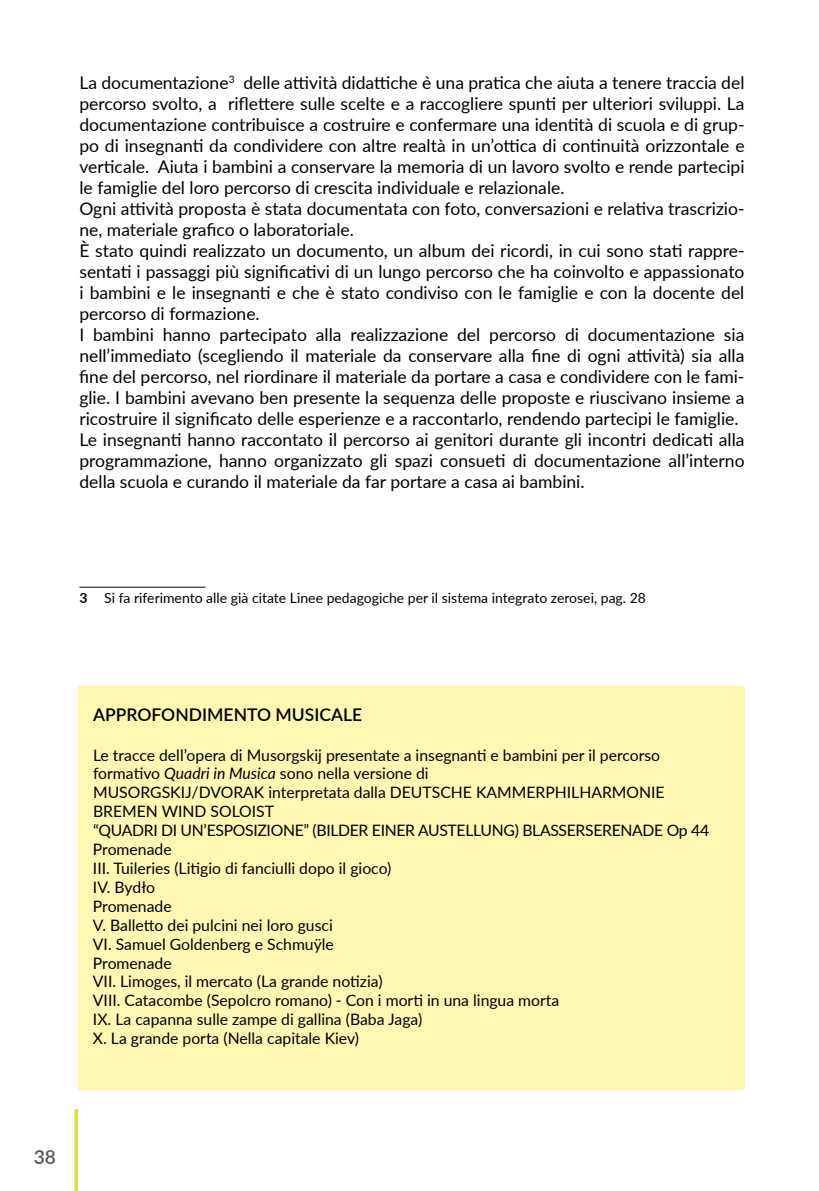
<style>
.page{position:relative;width:819px;height:1191px;background:#fff}
.page>*{position:absolute;margin:0;border:0;box-sizing:border-box;transform-origin:0 0}
.t1{font:600 19.25px "Lato";color:#575756}
.t2{font:17.5px/21px "Lato";color:#000}
.t3{font:600 17.5px "Lato";color:#000}
.t4{font:15.75px/18.9px "Lato";color:#000}
.t5{font:14px "Lato";color:#000}
.s1{font-weight:700}
.s2{font-style:italic}
</style>
<div class="page">
<svg style="left:74px;top:1109px;width:4px;height:82px"></svg>
<hr style="left:79px;top:587px;width:126px;height:1px;background:#000">
<div style="left:78px;top:686px;width:666px;height:403px;background:#fff7b2"></div>
<p class="t2" style="left:79px;top:71px;width:666px">La documentazione<sup>3</sup> delle attività didattiche èuna pratica che aiuta a tenere traccia del percorso svolto, a riflettere sulle scelte e a raccogliere spunti per ulteriori sviluppi. La documentazione contribuisce a costruire e confermare una identità di scuola e di grup&shy;po di insegnanti da condividere con altre realtà in un’ottica di continuità orizzontale e verticale. Aiuta i bambini a conservare la memoria di un lavoro svolto e rende partecipi le famiglie del loro percorso di crescita individuale e relazionale.<br>Ogni attività proposta è stata documentata con foto, conversazioni e relativa trascrizio&shy;ne, materiale grafico o laboratoriale.<br>È stato quindi realizzato un documento, un album dei ricordi, in cui sono stati rappre&shy;sentati i passaggi più significativi di un lungo percorso che ha coinvolto e appassionato i bambini e le insegnanti e che è stato condiviso con le famiglie e con la docente del percorso di formazione.<br>I bambini hanno partecipato alla realizzazione del percorso di documentazione sia nell’immediato (scegliendo il materiale da conservare alla fine di ogni attività) sia alla fine del percorso, nel riordinare il materiale da portare a casa e condividere con le fami&shy;glie. I bambini avevano ben presente la sequenza delle proposte e riuscivano insieme a ricostruire il significato delle esperienze e a raccontarlo, rendendo partecipi le famiglie.<br>Le insegnanti hanno raccontato il percorso ai genitori durante gli incontri dedicati alla programmazione, hanno organizzato gli spazi consueti di documentazione all’interno della scuola e curando il materiale da far portare a casa ai bambini.</p>
<p class="t5" style="left:79px;top:588px;width:568px"><span class="s1">3</span> Si fa riferimento alle già citate Linee pedagogiche per il sistema integrato zerosei, pag. 28</p>
<p class="t3" style="left:93px;top:701px;width:270px">APPROFONDIMENTO MUSICALE</p>
<p class="t4" style="left:93px;top:744px;width:617px">Le tracce dell’opera di Musorgskij presentate a insegnanti e bambini per il percorso formativo <span class="s2">Quadri in Musica</span> sono nella versione di<br>MUSORGSKIJ/DVORAK interpretata dalla DEUTSCHE KAMMERPHILHARMONIE BREMEN WIND SOLOIST<br>“QUADRI DI UN’ESPOSIZIONE” (BILDER EINER AUSTELLUNG) BLASSERSERENADE Op 44<br>Promenade<br>III. Tuileries (Litigio di fanciulli dopo il gioco)<br>IV. Bydło<br>Promenade<br>V. Balletto dei pulcini nei loro gusci<br>VI. Samuel Goldenberg e Schmuÿle<br>Promenade<br>VII. Limoges, il mercato (La grande notizia)<br>VIII. Catacombe (Sepolcro romano) - Con i morti in una lingua morta<br>IX. La capanna sulle zampe di gallina (Baba Jaga)<br>X. La grande porta (Nella capitale Kiev)</p>
<p class="t1" style="left:34px;top:1143px;width:24px">38</p>
</div>
